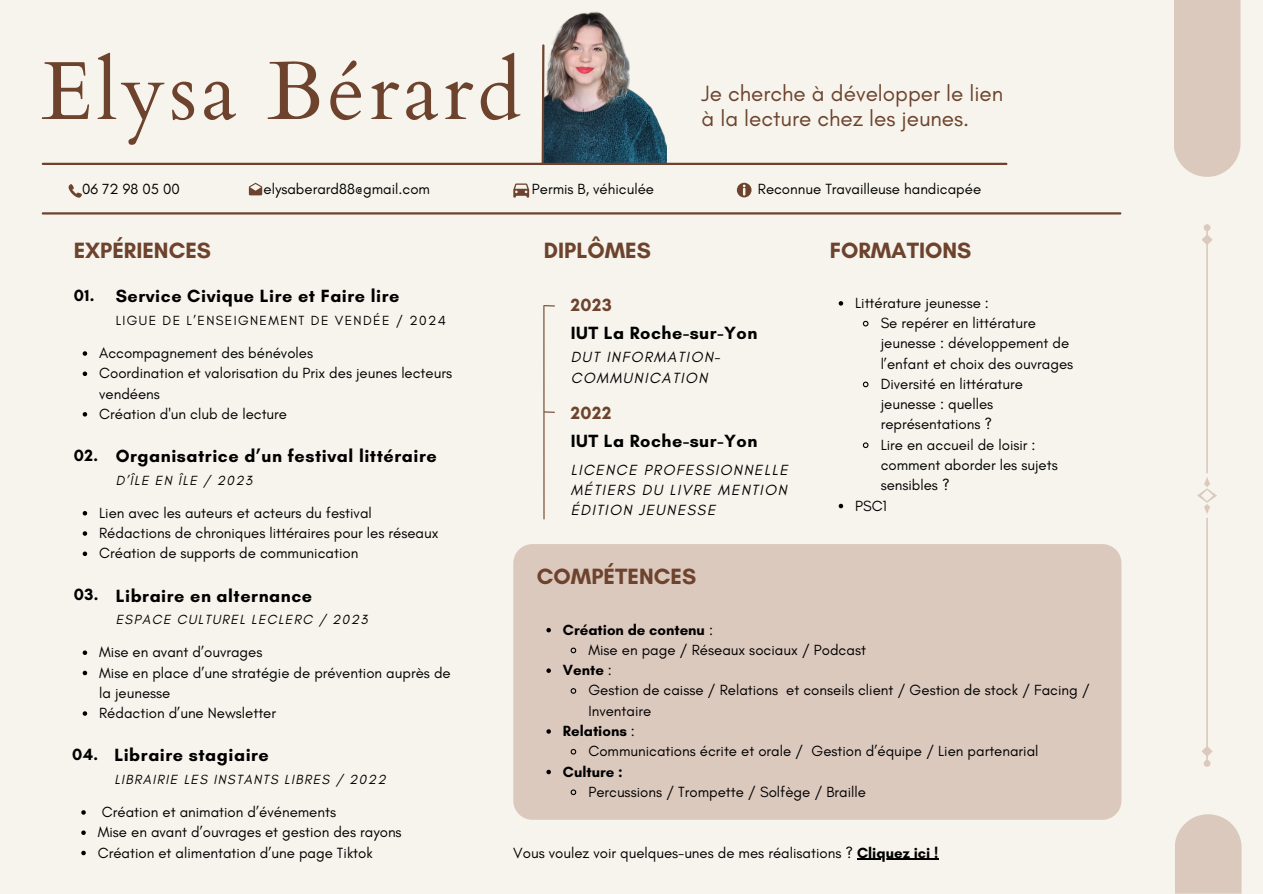
<style>
.page{position:relative;width:1263px;height:894px;background:#fff}
.page>*{position:absolute;margin:0;border:0;box-sizing:border-box;transform-origin:0 0}
.t1{font:82.5px "Cardo";letter-spacing:.05em;color:#6d432e}
.t2{font:22.5px/24.8px "Glacial Indifference";color:#6d432e}
.t3{font:700 22.5px "Glacial Indifference";color:#6d432e}
.t4{font:700 18px "Glacial Indifference";letter-spacing:.03em;color:#000}
.t5{font:700 18px "Glacial Indifference";letter-spacing:.03em;color:#6d432e}
.t6{font:700 16.65px "Glacial Indifference";letter-spacing:.03em;color:#000}
.t7{font:15px/20.2px "Glacial Indifference";color:#000}
.t8{font:italic 15px/20.2px "Glacial Indifference";letter-spacing:.1em;color:#000;text-align:justify}
.t9{font:700 15px "Glacial Indifference";color:#000}
.t10{font:italic 13.5px "Glacial Indifference";letter-spacing:.1em;color:#000}
.t11{font:13.5px "Glacial Indifference";letter-spacing:.1em;color:#000}
.s1{font-weight:400}
.s2{font-weight:700}
</style>
<div class="page">
<div style="left:0;top:0;width:1263px;height:893px;background:#f6f4ec"></div>
<svg style="left:1175px;top:814px;width:66px;height:79px;background:#deccc2"></svg>
<div style="left:1174px;top:0;width:66px;height:177px;background:#dcc9be"></div>
<hr style="left:43px;top:212px;width:1077px;height:2px;background:#6d432e">
<img style="left:546px;top:11px;width:121px;height:152px">
<hr style="left:43px;top:163px;width:963px;height:2px;background:#6d432e">
<svg style="left:69px;top:184px;width:13px;height:13px"></svg>
<svg style="left:249px;top:183px;width:13px;height:12px"></svg>
<svg style="left:513px;top:183px;width:16px;height:14px"></svg>
<svg style="left:737px;top:183px;width:14px;height:14px"></svg>
<svg style="left:1197px;top:224px;width:20px;height:542px"></svg>
<div style="left:513px;top:544px;width:608px;height:275px;background:#dcc9be;border-radius:19px"></div>
<svg style="left:83px;top:351px;width:4px;height:4px"></svg>
<svg style="left:83px;top:371px;width:4px;height:5px"></svg>
<svg style="left:83px;top:412px;width:4px;height:4px"></svg>
<svg style="left:83px;top:511px;width:4px;height:4px"></svg>
<svg style="left:83px;top:531px;width:4px;height:4px"></svg>
<svg style="left:83px;top:551px;width:4px;height:5px"></svg>
<svg style="left:83px;top:650px;width:4px;height:4px"></svg>
<svg style="left:83px;top:670px;width:4px;height:5px"></svg>
<svg style="left:83px;top:711px;width:4px;height:4px"></svg>
<svg style="left:81px;top:810px;width:5px;height:4px"></svg>
<svg style="left:81px;top:830px;width:5px;height:4px"></svg>
<svg style="left:81px;top:850px;width:5px;height:5px"></svg>
<svg style="left:839px;top:301px;width:4px;height:4px"></svg>
<svg style="left:862px;top:320px;width:7px;height:7px"></svg>
<svg style="left:862px;top:381px;width:7px;height:7px"></svg>
<svg style="left:862px;top:442px;width:7px;height:7px"></svg>
<svg style="left:839px;top:503px;width:4px;height:5px"></svg>
<hr style="left:543px;top:305px;width:2px;height:214px;background:#6d432e">
<svg style="left:544px;top:411px;width:10px;height:2px"></svg>
<svg style="left:546px;top:627px;width:5px;height:5px"></svg>
<svg style="left:570px;top:647px;width:7px;height:7px"></svg>
<svg style="left:546px;top:668px;width:5px;height:4px"></svg>
<svg style="left:570px;top:688px;width:7px;height:6px"></svg>
<svg style="left:546px;top:729px;width:5px;height:4px"></svg>
<svg style="left:570px;top:749px;width:7px;height:6px"></svg>
<svg style="left:546px;top:769px;width:5px;height:5px"></svg>
<svg style="left:570px;top:789px;width:7px;height:6px"></svg>
<hr style="left:857px;top:858px;width:81px;height:1px;background:#000">
<svg style="left:540px;top:44px;width:6px;height:119px"></svg>
<p class="t1" style="left:42px;top:37px;width:481px">Elysa Bérard</p>
<p class="t2" style="left:701px;top:80px;width:303px">Je cherche à développer le lien à la lecture chez les jeunes.</p>
<h1 class="t7" style="left:82px;top:178px;width:99px">06 72 98 05 00</h1>
<h3 class="t7" style="left:264px;top:178px;width:168px">elysaberard88@gmail.com</h3>
<p class="t7" style="left:532px;top:178px;width:124px">Permis B, véhiculée</p>
<p class="t7" style="left:758px;top:178px;width:225px">Reconnue Travailleuse handicapée</p>
<p class="t3" style="left:74px;top:236px;width:139px">EXPÉRIENCES</p>
<p class="t6" style="left:74px;top:285px;width:22px">01.</p>
<h4 class="t4" style="left:116px;top:285px;width:285px">Service Civique Lire et Faire lire</h4>
<p class="t11" style="left:116px;top:312px;width:332px">LIGUE DE L’ENSEIGNEMENT DE VENDÉE / 2024</p>
<p class="t7" style="left:99px;top:342px;width:215px">Accompagnement des bénévoles</p>
<p class="t7" style="left:99px;top:363px;width:354px">Coordination et valorisation du Prix des jeunes lecteurs vendéens</p>
<h4 class="t7" style="left:99px;top:403px;width:189px">Création d'un club de lecture</h4>
<p class="t6" style="left:74px;top:444px;width:26px">02.</p>
<p class="t4" style="left:116px;top:445px;width:322px">Organisatrice d’un festival littéraire</p>
<p class="t10" style="left:116px;top:472px;width:138px">D’ÎLE EN ÎLE / 2023</p>
<h4 class="t7" style="left:99px;top:502px;width:274px">Lien avec les auteurs et acteurs du festival</h4>
<h5 class="t7" style="left:99px;top:522px;width:341px">Rédactions de chroniques littéraires pour les réseaux</h5>
<p class="t7" style="left:99px;top:542px;width:261px">Création de supports de communication</p>
<p class="t6" style="left:74px;top:584px;width:26px">03.</p>
<h5 class="t4" style="left:116px;top:584px;width:198px">Libraire en alternance</h5>
<h4 class="t10" style="left:116px;top:611px;width:253px">ESPACE CULTUREL LECLERC / 2023</h4>
<p class="t7" style="left:99px;top:641px;width:165px">Mise en avant d’ouvrages</p>
<p class="t7" style="left:99px;top:662px;width:353px">Mise en place d’une stratégie de prévention auprès de la jeunesse</p>
<h4 class="t7" style="left:99px;top:702px;width:178px">Rédaction d’une Newsletter</h4>
<h2 class="t6" style="left:72px;top:743px;width:27px">04.</h2>
<p class="t4" style="left:114px;top:744px;width:156px">Libraire stagiaire</p>
<h4 class="t10" style="left:114px;top:771px;width:273px">LIBRAIRIE LES INSTANTS LIBRES / 2022</h4>
<h4 class="t7" style="left:102px;top:801px;width:236px">Création et animation d’événements</h4>
<h5 class="t7" style="left:98px;top:821px;width:305px">Mise en avant d’ouvrages et gestion des rayons</h5>
<p class="t7" style="left:98px;top:841px;width:277px">Création et alimentation d’une page Tiktok</p>
<h4 class="t3" style="left:544px;top:236px;width:109px">DIPLÔMES</h4>
<h4 class="t3" style="left:830px;top:236px;width:143px">FORMATIONS</h4>
<h5 class="t5" style="left:571px;top:294px;width:43px">2023</h5>
<h4 class="t4" style="left:571px;top:321px;width:188px">IUT La Roche-sur-Yon</h4>
<p class="t8" style="left:571px;top:347px;width:151px">DUT INFORMATION-<br>COMMUNICATION</p>
<h4 class="t5" style="left:571px;top:402px;width:42px">2022</h4>
<h5 class="t4" style="left:571px;top:429px;width:188px">IUT La Roche-sur-Yon</h5>
<h2 class="t8" style="left:571px;top:459px;width:218px">LICENCE PROFESSIONNELLE MÉTIERS DU LIVRE MENTION ÉDITION JEUNESSE</h2>
<p class="t3" style="left:537px;top:563px;width:161px">COMPÉTENCES</p>
<h5 class="t7" style="left:855px;top:292px;width:135px">Littérature jeunesse :</h5>
<p class="t7" style="left:881px;top:313px;width:194px">Se repérer en littérature jeunesse : développement de l’enfant et choix des ouvrages</p>
<p class="t7" style="left:881px;top:373px;width:144px">Diversité en littérature jeunesse : quelles représentations ?</p>
<p class="t7" style="left:881px;top:434px;width:179px">Lire en accueil de loisir : comment aborder les sujets sensibles ?</p>
<h2 class="t7" style="left:855px;top:495px;width:33px">PSC1</h2>
<p class="t9" style="left:563px;top:620px;width:152px">Création de contenu <span class="s1">:</span></p>
<p class="t7" style="left:588px;top:639px;width:279px">Mise en page / Réseaux sociaux / Podcast</p>
<p class="t9" style="left:563px;top:660px;width:50px">Vente <span class="s1">:</span></p>
<p class="t7" style="left:588px;top:680px;width:503px">Gestion de caisse / Relations et conseils client / Gestion de stock / Facing /<br>Inventaire</p>
<h2 class="t9" style="left:563px;top:721px;width:73px">Relations <span class="s1">:</span></h2>
<p class="t7" style="left:588px;top:740px;width:452px">Communications écrite et orale / Gestion d’équipe / Lien partenarial</p>
<p class="t9" style="left:563px;top:762px;width:61px">Culture :</p>
<p class="t7" style="left:588px;top:781px;width:279px">Percussions / Trompette / Solfège / Braille</p>
<p class="t7" style="left:513px;top:841px;width:426px">Vous voulez voir quelques-unes de mes réalisations ? <span class="s2">Cliquez ici !</span></p>
</div>
